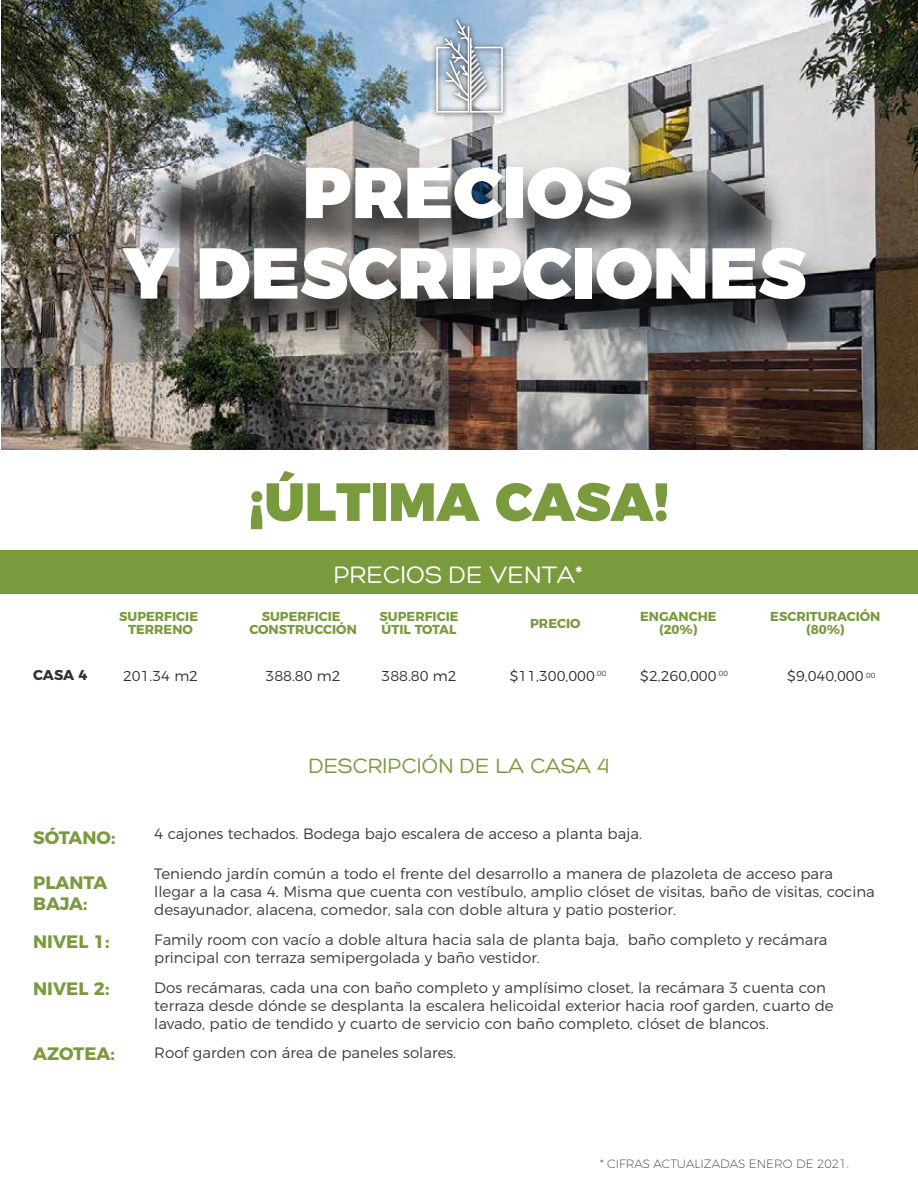
<style>
.page{position:relative;width:918px;height:1188px;background:#fff}
.page>*{position:absolute;margin:0;border:0;box-sizing:border-box;transform-origin:0 0}
.t1{font:900 71.7px/80.6px "Montserrat";color:#fff;text-align:center}
.t2{font:900 53.55px "Montserrat";color:#799a3d}
.t3{font:25.95px "Hero";color:#fff}
.t4{font:22.5px "Hero";color:#799a3d}
.t5{font:700 18px/21.6px "Montserrat";color:#799a3d}
.t6{font:300 15px/18px "Montserrat";color:#3a3a3a}
.t7{font:300 14.25px "Montserrat";color:#303030}
.t8{font:700 14.25px "Montserrat";color:#303030}
.t9{font:700 12.9px/13px "Montserrat";color:#799a3d;text-align:center}
.t10{font:200 12px "Montserrat";color:#303030}
.t11{font:300 7.5px "Montserrat";color:#303030}
</style>
<div class="page">
<img style="left:1px;top:0;width:917px;height:449px">
<img style="left:382px;top:0;width:175px;height:133px">
<img style="left:68px;top:133px;width:792px;height:246px">
<div style="left:0;top:551px;width:917px;height:43px;background:#799a3d"></div>
<svg style="left:436px;top:20px;width:67px;height:93px;background:#b6c4d1"></svg>
<h1 class="t1" style="left:123px;top:147px;width:685px">PRECIOS<br>Y DESCRIPCIONES</h1>
<p class="t8" style="left:33px;top:663px;width:56px">CASA 4</p>
<p class="t9" style="left:119px;top:609px;width:80px">SUPERFICIE<br>TERRENO</p>
<p class="t7" style="left:123px;top:665px;width:77px">201.34 m2</p>
<h2 class="t2" style="left:249px;top:457px;width:422px">¡ÚLTIMA CASA!</h2>
<h3 class="t3" style="left:334px;top:561px;width:251px">PRECIOS DE VENTA*</h3>
<p class="t9" style="left:249px;top:609px;width:109px">SUPERFICIE<br>CONSTRUCCIÓN</p>
<p class="t7" style="left:266px;top:665px;width:77px">388.80 m2</p>
<p class="t9" style="left:380px;top:609px;width:80px;text-align:left">SUPERFICIE<br>ÚTIL TOTAL</p>
<p class="t7" style="left:382px;top:665px;width:77px">388.80 m2</p>
<p class="t9" style="left:530px;top:616px;width:52px">PRECIO</p>
<p class="t7" style="left:510px;top:665px;width:98px">$11,300,000<sup>.00</sup></p>
<h3 class="t4" style="left:309px;top:754px;width:301px">DESCRIPCIÓN DE LA CASA 4</h3>
<p class="t9" style="left:770px;top:609px;width:112px">ESCRITURACIÓN (80%)</p>
<p class="t7" style="left:787px;top:665px;width:78px">$9,040,000</p>
<p class="t9" style="left:640px;top:609px;width:78px">ENGANCHE (20%)</p>
<p class="t7" style="left:640px;top:665px;width:78px">$2,260,000</p>
<p class="t11" style="left:865px;top:669px;width:12px">.00</p>
<p class="t11" style="left:717px;top:668px;width:12px">.00</p>
<p class="t5" style="left:33px;top:826px;width:84px">SÓTANO:</p>
<p class="t5" style="left:33px;top:870px;width:76px">PLANTA<br>BAJA:</p>
<p class="t5" style="left:33px;top:929px;width:78px">NIVEL 1:</p>
<p class="t5" style="left:33px;top:976px;width:78px">NIVEL 2:</p>
<p class="t5" style="left:33px;top:1041px;width:83px">AZOTEA:</p>
<p class="t6" style="left:154px;top:824px;width:489px">4 cajones techados. Bodega bajo escalera de acceso a planta baja.</p>
<p class="t6" style="left:154px;top:864px;width:722px">Teniendo jardín común a todo el frente del desarrollo a manera de plazoleta de acceso para llegar a la casa 4. Misma que cuenta con vestíbulo, amplio clóset de visitas, baño de visitas, cocina desayunador, alacena, comedor, sala con doble altura y patio posterior.</p>
<p class="t6" style="left:154px;top:930px;width:675px">Family room con vacío a doble altura hacia sala de planta baja, baño completo y recámara principal con terraza semipergolada y baño vestidor.</p>
<p class="t6" style="left:154px;top:977px;width:681px">Dos recámaras, cada una con baño completo y amplísimo closet, la recámara 3 cuenta con terraza desde dónde se desplanta la escalera helicoidal exterior hacia roof garden, cuarto de lavado, patio de tendido y cuarto de servicio con baño completo, clóset de blancos.</p>
<p class="t6" style="left:154px;top:1042px;width:304px">Roof garden con área de paneles solares.</p>
<p class="t10" style="left:600px;top:1154px;width:250px">* CIFRAS ACTUALIZADAS ENERO DE 2021.</p>
</div>
